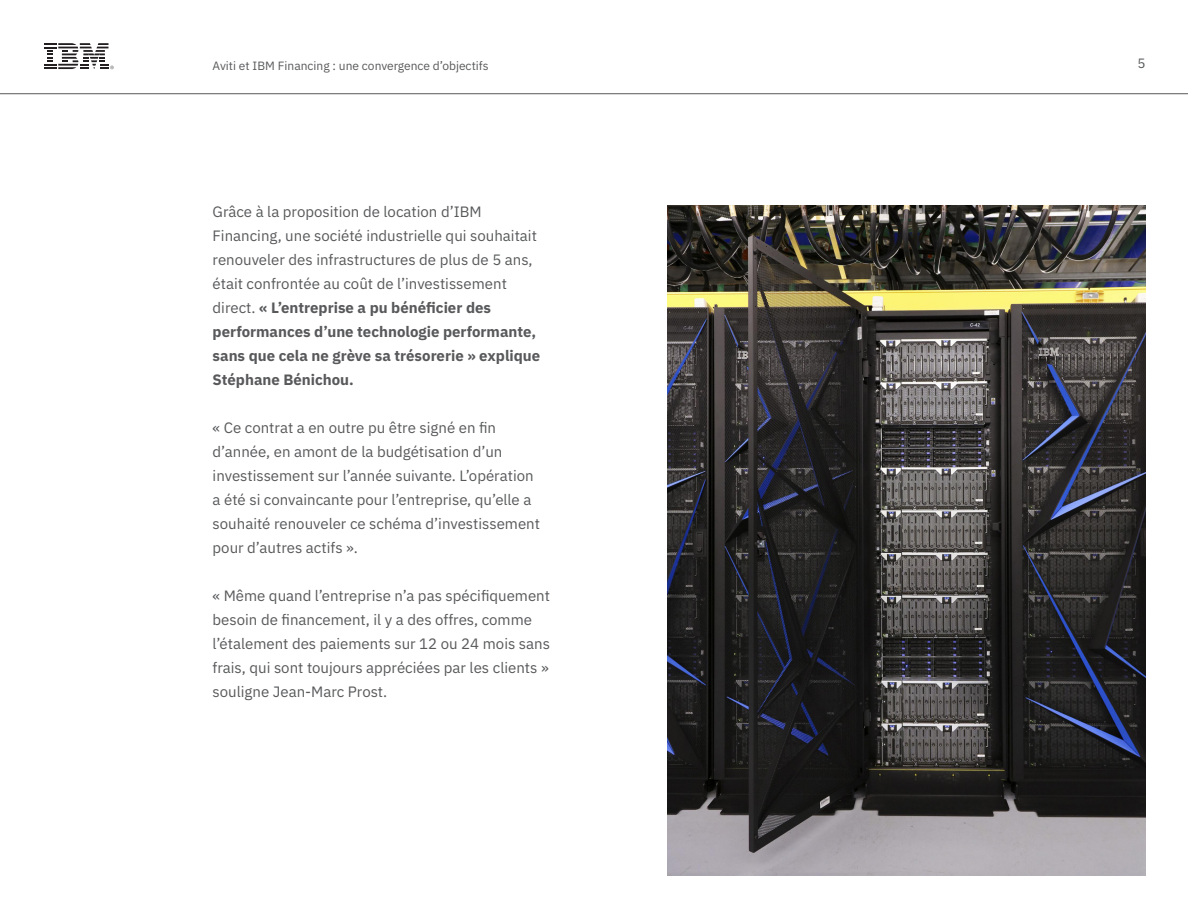
<style>
.page{position:relative;width:1188px;height:918px;background:#fff}
.page>*{position:absolute;margin:0;border:0;box-sizing:border-box;transform-origin:0 0}
.Bodytekst{font:15px/24px "IBM Plex Sans";color:#58595b}
.t1{font:13.5px "IBM Plex Sans";color:#58595b}
.t2{font:12px "IBM Plex Sans";color:#58595b}
.s1{font-weight:700}
</style>
<div class="page">
<svg style="left:44px;top:43px;width:70px;height:26px"></svg>
<hr style="left:0;top:93px;width:1188px;height:1px;background:#58595b">
<img style="left:667px;top:206px;width:478px;height:669px">
<p class="t2" style="left:213px;top:56px;width:278px">Aviti et IBM Financing : une convergence d’objectifs</p>
<p class="t1" style="left:1137px;top:53px;width:10px">5</p>
<p class="Bodytekst" style="left:213px;top:199px;width:329px">Grâce à la proposition de location d’IBM Financing, une société industrielle qui souhaitait renouveler des infrastructures de plus de 5 ans, était confrontée au coût de l’investissement direct. <span class="s1">« L’entreprise a pu bénéficier des performances d’une technologie performante, sans que cela ne grève sa trésorerie » explique Stéphane Bénichou.</span></p>
<p class="Bodytekst" style="left:213px;top:415px;width:329px">« Ce contrat a en outre pu être signé en fin d’année, en amont de la budgétisation d’un investissement sur l’année suivante. L’opération a été si convaincante pour l’entreprise, qu’elle a souhaité renouveler ce schéma d’investissement pour d’autres actifs ».</p>
<p class="Bodytekst" style="left:213px;top:583px;width:339px">« Même quand l’entreprise n’a pas spécifiquement besoin de financement, il y a des offres, comme l’étalement des paiements sur 12 ou 24 mois sans frais, qui sont toujours appréciées par les clients » souligne Jean-Marc Prost.</p>
</div>
